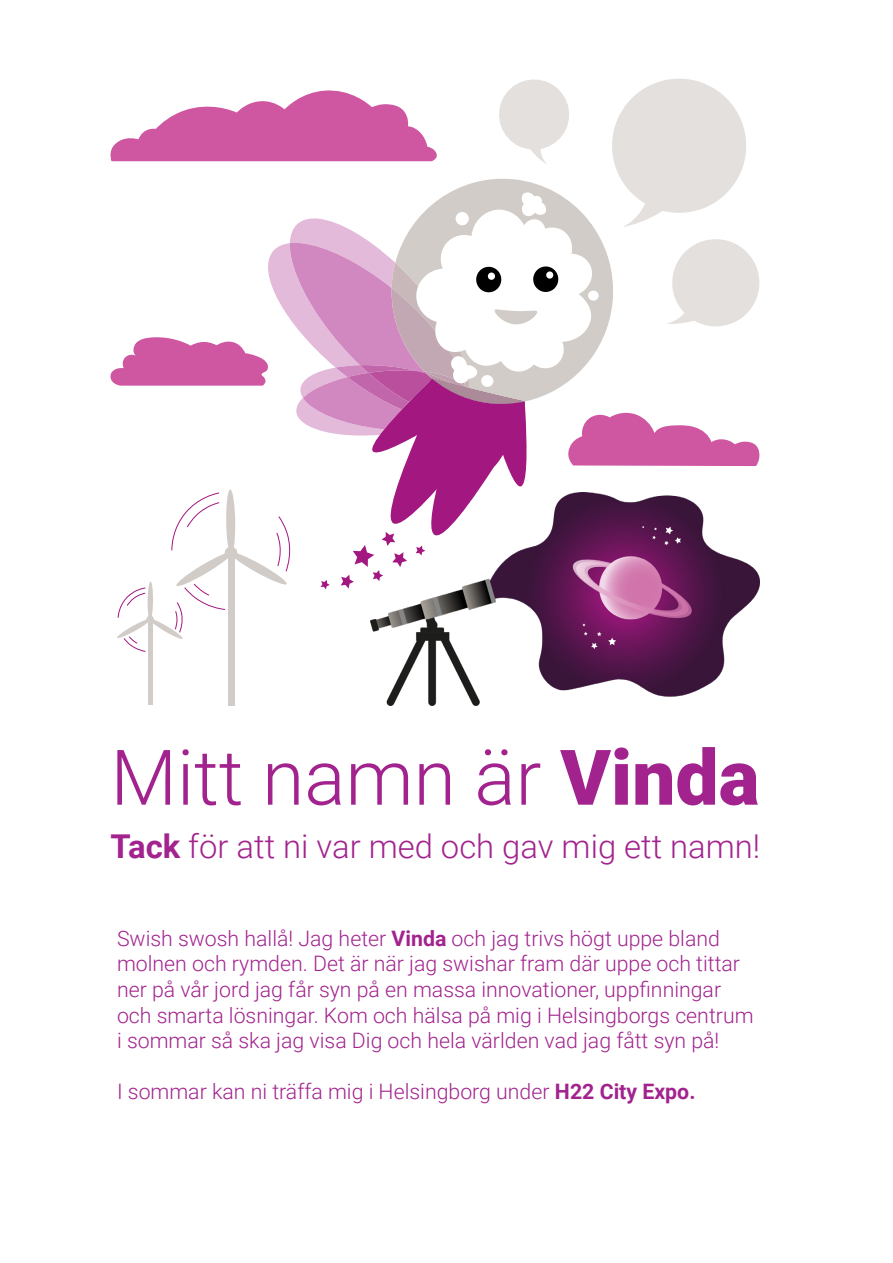
<style>
.page{position:relative;width:893px;height:1263px;background:#fff}
.page>*{position:absolute;margin:0;border:0;box-sizing:border-box;transform-origin:0 0}
.t1{font:300 76.8px "Roboto";color:#a2238e}
.t2{font:300 32.85px "Roboto";color:#a2238e}
.t3{font:300 21.3px/25.5px "Roboto";color:#a2238e}
.s1{font-weight:900}
.s2{font-weight:700}
</style>
<div class="page">
<img style="left:386px;top:652px;width:339px;height:53px">
<div style="left:228px;top:553px;width:7px;height:152px;background:#d1ccc7"></div>
<hr style="left:148px;top:619px;width:4px;height:86px;background:#d1ccc7">
<svg style="left:110px;top:78px;width:650px;height:574px"></svg>
<p class="t1" style="left:110px;top:723px;width:650px">Mitt namn är <span class="s1">Vinda</span></p>
<p class="t2" style="left:110px;top:823px;width:651px"><span class="s2">Tack</span> för att ni var med och gav mig ett namn!</p>
<p class="t3" style="left:117px;top:925px;width:638px">Swish swosh hallå! Jag heter <span class="s2">Vinda</span> och jag trivs högt uppe bland molnen och rymden. Det är när jag swishar fram där uppe och tittar ner på vår jord jag får syn på en massa innovationer, uppfinningar och smarta lösningar. Kom och hälsa på mig i Helsingborgs centrum i sommar så ska jag visa Dig och hela världen vad jag fått syn på!</p>
<p class="t3" style="left:117px;top:1078px;width:580px">I sommar kan ni träffa mig i Helsingborg under <span class="s2">H22 City Expo.</span></p>
</div>
